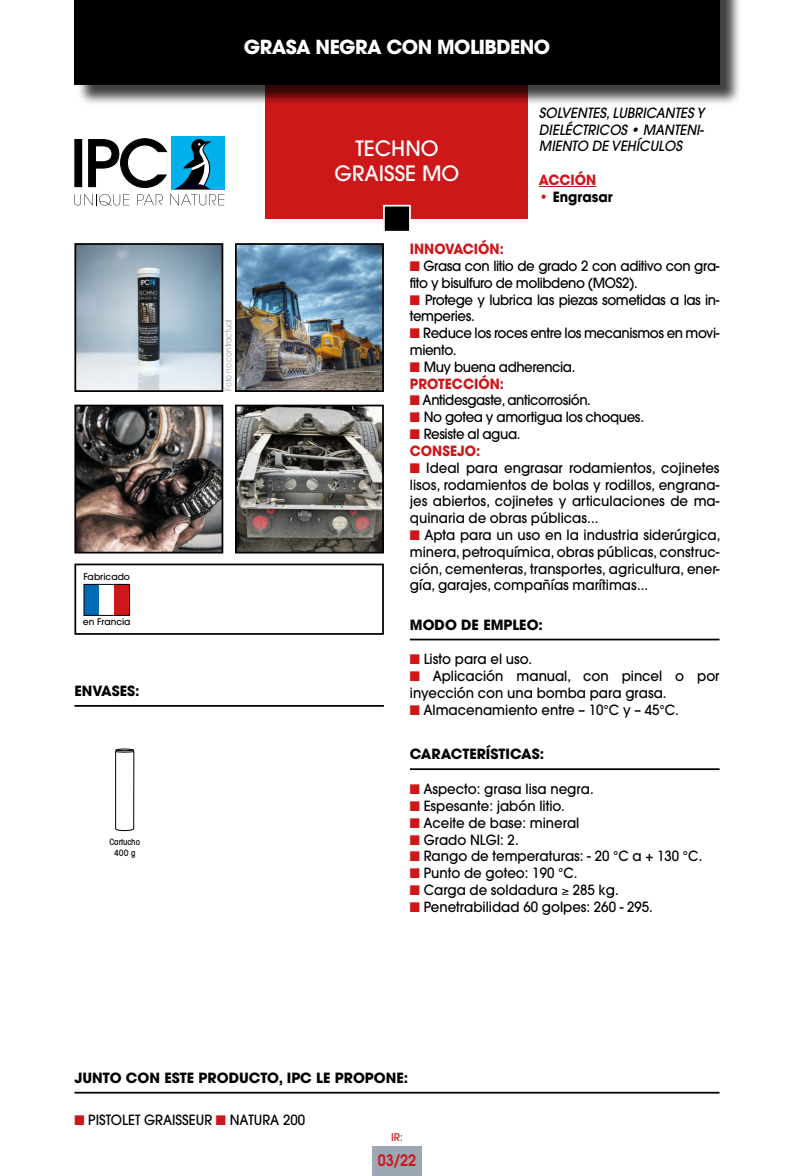
<style>
.page{position:relative;width:794px;height:1176px;background:#fff}
.page>*{position:absolute;margin:0;border:0;box-sizing:border-box;transform-origin:0 0}
.t1{font:500 21px "Avant Garde";color:#fff}
.t2{font:700 19.25px "Avant Garde";letter-spacing:-.03em;color:#fff}
.t3{font:600 15.75px "Avant Garde";color:#cd1719;scale:.9 1}
.t4{font:500 14px/16.8px "Avant Garde";color:#000;text-align:justify;scale:.95 1}
.t5{font:500 14px/16.8px "Avant Garde";letter-spacing:-.03em;color:#000;scale:.95 1}
.t6{font:700 14px "Avant Garde";color:#000}
.t7{font:italic 500 14px/16.8px "Avant Garde";color:#000;text-align:justify;scale:.95 1}
.t8{font:700 14px "Avant Garde";color:#cd1719;scale:.95 1}
.t9{font:700 14px "Avant Garde";color:#000;scale:.95 1}
.t10{font:500 10.5px "Avant Garde";color:#cd1719}
.t11{font:500 9.1px "Avant Garde";color:#000}
.t12{font:8.75px "Avant Garde";color:#91989c;scale:.85 1}
.t13{font:500 condensed 8.75px "Avant Garde";color:#000}
.s1{color:#cd1719}
</style>
<div class="page">
<div style="left:74px;top:563px;width:310px;height:72px;border:2px solid #000"></div>
<div style="left:266px;top:79px;width:262px;height:140px;background:#cd1719"></div>
<div style="left:372px;top:1146px;width:50px;height:30px;background:#9ca7b3"></div>
<div style="left:171px;top:136px;width:53px;height:53px;background:#00b1eb"></div>
<svg style="left:74px;top:138px;width:150px;height:67px"></svg>
<div style="left:384px;top:206px;width:26px;height:26px;background:#000"></div>
<div style="left:383px;top:205px;width:28px;height:28px;border:2px solid #fff"></div>
<div style="left:77px;top:0;width:664px;height:106px;background:#000;opacity:.75"></div>
<div style="left:74px;top:0;width:645px;height:84px;background:#000"></div>
<hr style="left:74px;top:705px;width:310px;height:2px;background:#000">
<hr style="left:410px;top:638px;width:309px;height:2px;background:#000">
<hr style="left:410px;top:768px;width:309px;height:2px;background:#000">
<hr style="left:74px;top:1092px;width:645px;height:1px;background:#000">
<hr style="left:539px;top:186px;width:57px;height:1px;background:#cd1719">
<div style="left:84px;top:584px;width:15px;height:31px;background:#0069b4"></div>
<div style="left:114px;top:584px;width:16px;height:31px;background:#cd1719"></div>
<div style="left:84px;top:584px;width:46px;height:32px;border:1px solid #000"></div>
<svg style="left:115px;top:748px;width:19px;height:83px"></svg>
<img style="left:77px;top:246px;width:143px;height:143px">
<div style="left:74px;top:243px;width:149px;height:149px;border:2px solid #000"></div>
<img style="left:77px;top:408px;width:143px;height:142px">
<div style="left:74px;top:405px;width:149px;height:148px;border:2px solid #000"></div>
<img style="left:238px;top:246px;width:143px;height:143px">
<div style="left:235px;top:243px;width:149px;height:149px;border:2px solid #000"></div>
<img style="left:238px;top:408px;width:143px;height:142px">
<div style="left:235px;top:405px;width:149px;height:148px;border:2px solid #000"></div>
<p class="t2" style="left:244px;top:35px;width:308px">GRASA NEGRA CON MOLIBDENO</p>
<p class="t11" style="left:83px;top:571px;width:48px">Fabricado</p>
<p class="t11" style="left:83px;top:616px;width:49px">en Francia</p>
<p class="t6" style="left:74px;top:682px;width:67px">ENVASES:</p>
<p class="t13" style="left:109px;top:836px;width:32px">Cartucho</p>
<p class="t13" style="left:114px;top:847px;width:23px">400 g</p>
<p class="t12" style="left:223px;top:391px;width:86px;rotate:-90deg">Foto no contractual</p>
<p class="t1" style="left:355px;top:135px;width:85px">TECHNO</p>
<p class="t1" style="left:334px;top:160px;width:126px">GRAISSE MO</p>
<p class="t7" style="left:539px;top:104px;width:176px">SOLVENTES, LUBRICANTES Y DIELÉCTRICOS • MANTENI-MIENTO DE VEHÍCULOS</p>
<p class="t8" style="left:539px;top:171px;width:62px">ACCIÓN</p>
<p class="t9" style="left:539px;top:188px;width:79px"><span class="s1">•</span> Engrasar</p>
<p class="t8" style="left:410px;top:240px;width:100px">INNOVACIÓN:</p>
<p class="t5" style="left:410px;top:257px;width:327px"><span class="s1">■</span> Grasa con litio de grado 2 con aditivo con gra&shy;fito y bisulfuro de molibdeno (MOS2).</p>
<p class="t5" style="left:410px;top:291px;width:327px"><span class="s1">■</span> Protege y lubrica las piezas sometidas a las in&shy;temperies.</p>
<p class="t5" style="left:410px;top:325px;width:327px"><span class="s1">■</span> Reduce los roces entre los mecanismos en movi&shy;miento.</p>
<p class="t5" style="left:410px;top:358px;width:176px"><span class="s1">■</span> Muy buena adherencia.</p>
<p class="t8" style="left:410px;top:374px;width:101px">PROTECCIÓN:</p>
<p class="t5" style="left:410px;top:392px;width:192px"><span class="s1">■</span> Antidesgaste, anticorrosión.</p>
<p class="t5" style="left:410px;top:409px;width:248px"><span class="s1">■</span> No gotea y amortigua los choques.</p>
<p class="t5" style="left:410px;top:425px;width:118px"><span class="s1">■</span> Resiste al agua.</p>
<p class="t8" style="left:410px;top:442px;width:76px">CONSEJO:</p>
<p class="t4" style="left:410px;top:459px;width:327px"><span class="s1">■</span> Ideal para engrasar rodamientos, cojinetes lisos, rodamientos de bolas y rodillos, engrana&shy;jes abiertos, cojinetes y articulaciones de ma&shy;quinaria de obras públicas...</p>
<p class="t4" style="left:410px;top:526px;width:328px"><span class="s1">■</span> Apta para un uso en la industria siderúrgica, minera, petroquímica, obras públicas, construc&shy;ción, cementeras, transportes, agricultura, ener&shy;gía, garajes, compañías marítimas...</p>
<p class="t6" style="left:410px;top:615px;width:135px">MODO DE EMPLEO:</p>
<p class="t4" style="left:410px;top:651px;width:130px"><span class="s1">■</span> Listo para el uso.</p>
<p class="t4" style="left:410px;top:668px;width:327px"><span class="s1">■</span> Aplicación manual, con pincel o por inyección con una bomba para grasa.</p>
<p class="t4" style="left:410px;top:701px;width:285px"><span class="s1">■</span> Almacenamiento entre – 10°C y – 45°C.</p>
<p class="t6" style="left:410px;top:745px;width:136px">CARACTERÍSTICAS:</p>
<p class="t4" style="left:410px;top:780px;width:195px"><span class="s1">■</span> Aspecto: grasa lisa negra.</p>
<p class="t4" style="left:410px;top:797px;width:165px"><span class="s1">■</span> Espesante: jabón litio.</p>
<p class="t4" style="left:410px;top:814px;width:180px"><span class="s1">■</span> Aceite de base: mineral</p>
<p class="t4" style="left:410px;top:831px;width:116px"><span class="s1">■</span> Grado NLGI: 2.</p>
<p class="t4" style="left:410px;top:848px;width:309px"><span class="s1">■</span> Rango de temperaturas: - 20 °C a + 130 °C.</p>
<p class="t4" style="left:410px;top:864px;width:178px"><span class="s1">■</span> Punto de goteo: 190 °C.</p>
<p class="t4" style="left:410px;top:881px;width:221px"><span class="s1">■</span> Carga de soldadura ≥ 285 kg.</p>
<p class="t4" style="left:410px;top:898px;width:257px"><span class="s1">■</span> Penetrabilidad 60 golpes: 260 - 295.</p>
<p class="t6" style="left:74px;top:1068px;width:335px">JUNTO CON ESTE PRODUCTO, IPC LE PROPONE:</p>
<p class="t4" style="left:74px;top:1111px;width:244px"><span class="s1">■</span> PISTOLET GRAISSEUR <span class="s1">■</span> NATURA 200</p>
<p class="t10" style="left:391px;top:1131px;width:13px">IR:</p>
<p class="t3" style="left:378px;top:1150px;width:44px">03/22</p>
</div>
